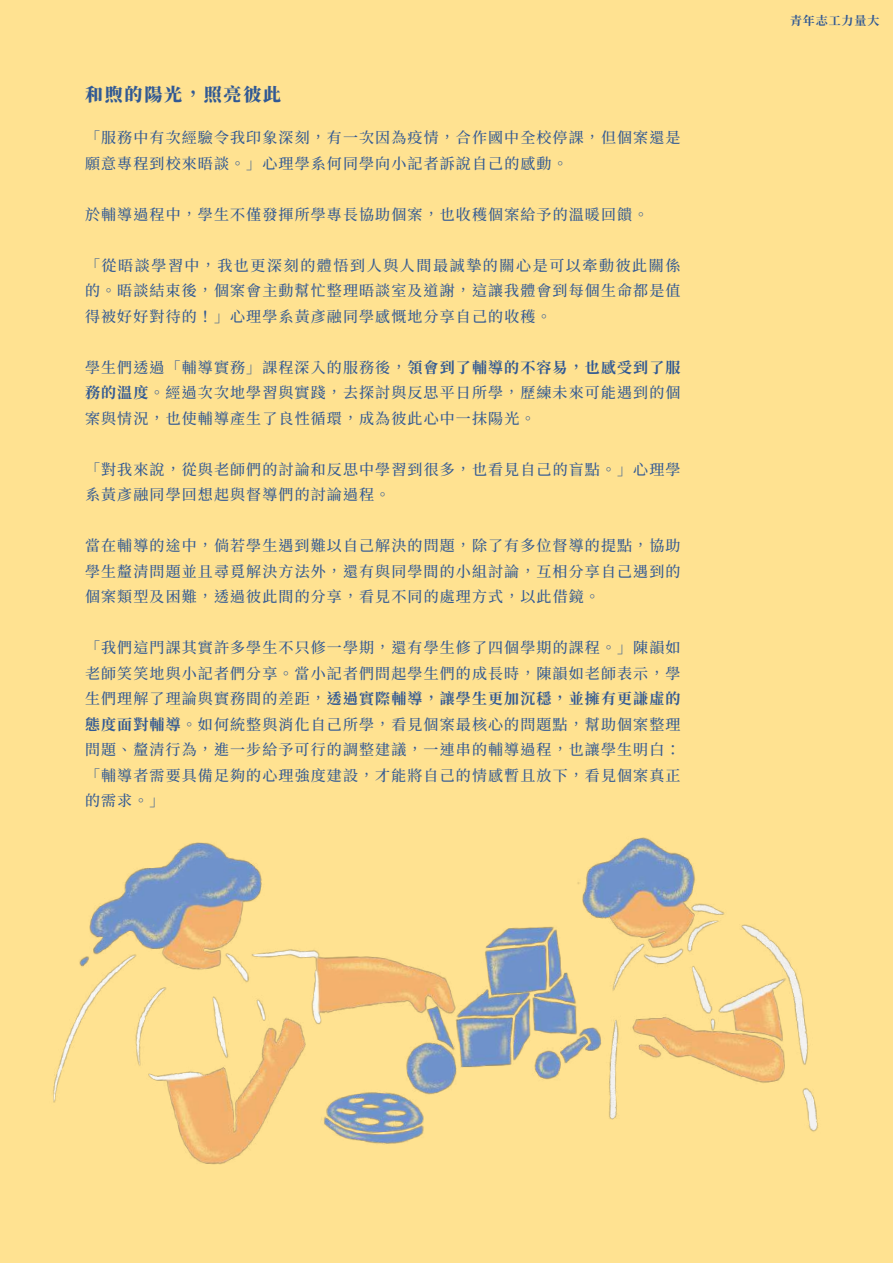
<style>
.page{position:relative;width:893px;height:1263px;background:#ffe291}
.page>*{position:absolute;margin:0;border:0;box-sizing:border-box;transform-origin:0 0}
.t1{font:900 18px "Noto Serif CJ Ktc";letter-spacing:.1em;color:#315994}
.t2{font:500 15px/25.5px "Noto Serif CJ Ktc";letter-spacing:.075em;color:#315994;text-align:justify}
.t3{font:700 12px "Noto Serif CJ Ktc";letter-spacing:.075em;color:#315994}
.s1{font-weight:700}
</style>
<div class="page">
<img style="left:53px;top:837px;width:765px;height:328px">
<p class="t1" style="left:85px;top:84px;width:198px">和煦的陽光，照亮彼此</p>
<p class="t2" style="left:85px;top:125px;width:597px">「服務中有次經驗令我印象深刻，有一次因為疫情，合作國中全校停課，但個案還是願意專程到校來晤談。」心理學系何同學向小記者訴說自己的感動。</p>
<p class="t2" style="left:85px;top:202px;width:565px">於輔導過程中，學生不僅發揮所學專長協助個案，也收穫個案給予的溫暖回饋。</p>
<p class="t2" style="left:85px;top:253px;width:597px">「從晤談學習中，我也更深刻的體悟到人與人間最誠摯的關心是可以牽動彼此關係的。晤談結束後，個案會主動幫忙整理晤談室及道謝，這讓我體會到每個生命都是值得被好好對待的！」心理學系黃彥融同學感慨地分享自己的收穫。</p>
<p class="t2" style="left:85px;top:355px;width:597px">學生們透過「輔導實務」課程深入的服務後，<span class="s1">領會到了輔導的不容易，也感受到了服務的溫度</span>。經過次次地學習與實踐，去探討與反思平日所學，歷練未來可能遇到的個案與情況，也使輔導產生了良性循環，成為彼此心中一抹陽光。</p>
<p class="t2" style="left:85px;top:457px;width:597px">「對我來說，從與老師們的討論和反思中學習到很多，也看見自己的盲點。」心理學系黃彥融同學回想起與督導們的討論過程。</p>
<p class="t2" style="left:85px;top:533px;width:597px">當在輔導的途中，倘若學生遇到難以自己解決的問題，除了有多位督導的提點，協助學生釐清問題並且尋覓解決方法外，還有與同學間的小組討論，互相分享自己遇到的個案類型及困難，透過彼此間的分享，看見不同的處理方式，以此借鏡。</p>
<p class="t2" style="left:85px;top:635px;width:597px">「我們這門課其實許多學生不只修一學期，還有學生修了四個學期的課程。」陳韻如老師笑笑地與小記者們分享。當小記者們問起學生們的成長時，陳韻如老師表示，學生們理解了理論與實務間的差距，<span class="s1">透過實際輔導，讓學生更加沉穩，並擁有更謙虛的態度面對輔導</span>。如何統整與消化自己所學，看見個案最核心的問題點，幫助個案整理問題、釐清行為，進一步給予可行的調整建議，一連串的輔導過程，也讓學生明白：「輔導者需要具備足夠的心理強度建設，才能將自己的情感暫且放下，看見個案真正的需求。」</p>
<p class="t3" style="left:790px;top:14px;width:91px">青年志工力量大</p>
</div>
